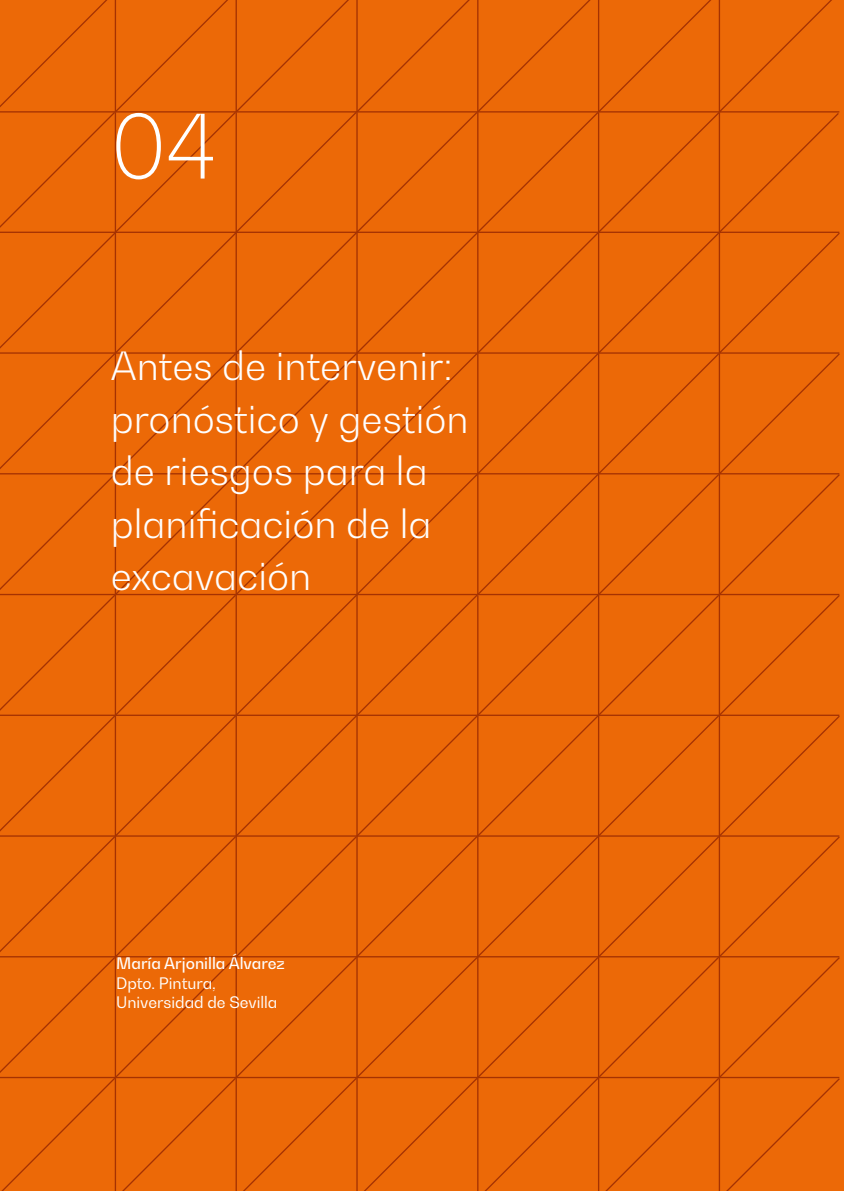
<style>
.page{position:relative;width:844px;height:1191px;background:#fff}
.page>*{position:absolute;margin:0;border:0;box-sizing:border-box;transform-origin:0 0}
.t1{font:100 87.5px "Bw Gradual";color:#fff}
.t2{font:300 38.5px/52.5px "Bw Gradual";color:#fff}
.t3{font:15.75px/19.2px "Bw Gradual";color:#fff}
.t4{font:500 15.75px "Bw Gradual";color:#fff}
</style>
<div class="page">
<div style="left:0;top:0;width:839px;height:1191px;background:#ec6907"></div>
<h1 class="t1" style="left:111px;top:90px;width:107px">04</h1>
<p class="t2" style="left:111px;top:339px;width:359px">Antes de intervenir: pronóstico y gestión de riesgos para la planificación de la excavación</p>
<p class="t4" style="left:116px;top:953px;width:170px">María Arjonilla Álvarez</p>
<p class="t3" style="left:116px;top:973px;width:163px">Dpto. Pintura,<br>Universidad de Sevilla</p>
</div>
